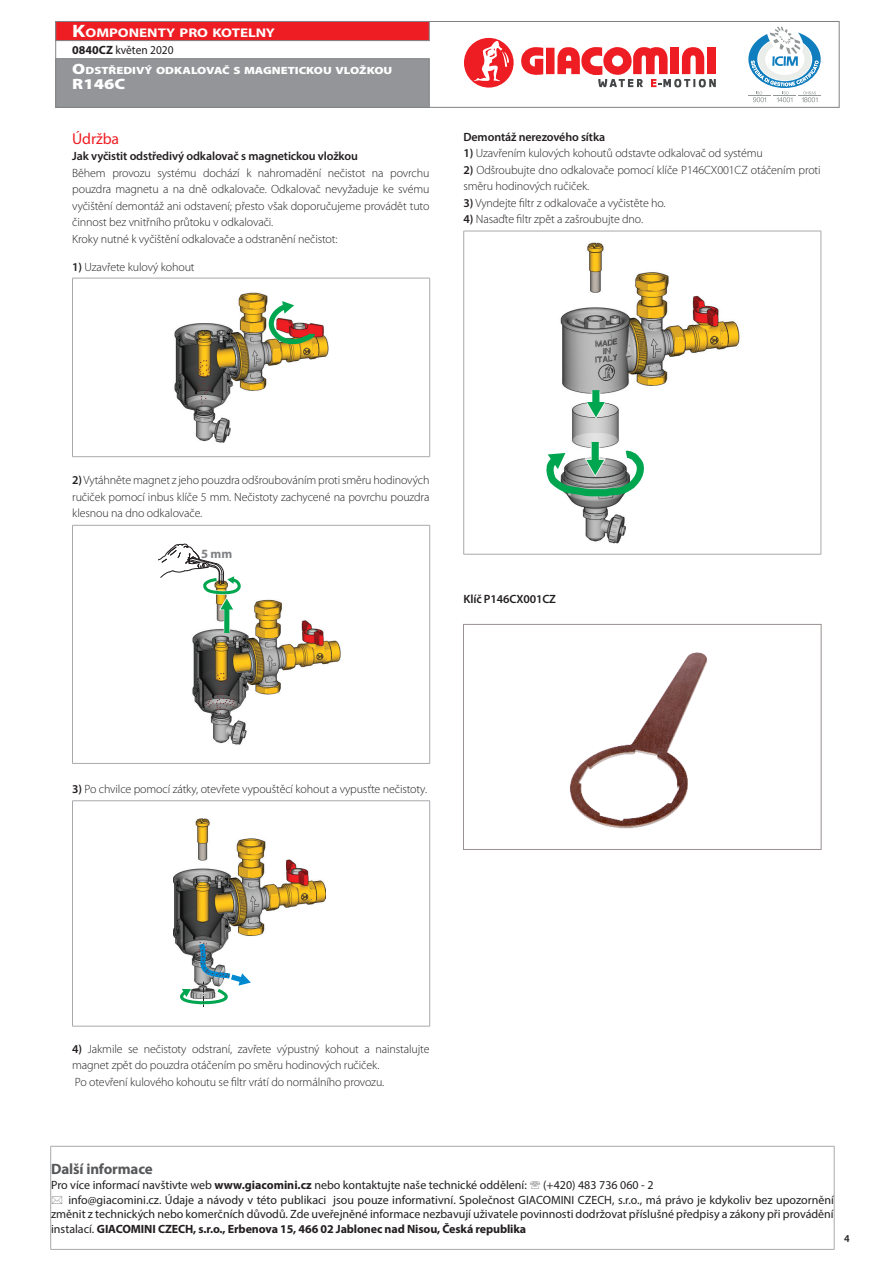
<style>
.page{position:relative;width:893px;height:1263px;background:#fff}
.page>*{position:absolute;margin:0;border:0;box-sizing:border-box;transform-origin:0 0}
.t1{font:15.75px "Myriad Pro";letter-spacing:-.01em;color:#ee1d23}
.t2{font:700 15px "Myriad Pro";letter-spacing:-.01em;color:#57585a}
.t3{font:900 15px "Myriad Pro";color:#fff;scale:1.2 1}
.t4{font:700 12.6px "Myriad Pro";color:#fff;scale:1.2 1}
.t5{font:700 12.6px "Myriad Pro";color:#808285}
.t6{font:300 12px/16.5px "Myriad Pro";letter-spacing:-.01em;color:#231f20;text-align:justify}
.t7{font:12px "Myriad Pro";color:#231f20}
.t8{font:600 12px "Myriad Pro";letter-spacing:-.01em;color:#231f20}
.t9{font:700 12px "Myriad Pro";letter-spacing:-.01em;color:#231f20}
.t10{font:12px "Myriad Pro";color:#231f20;scale:.95 1}
.t11{font:900 10.5px "Myriad Pro";color:#fff;scale:1.2 1}
.t12{font:600 10.5px "Myriad Pro";color:#231f20}
.s1{font-size:18px}
.s2{font-size:15px}
.s3{font-weight:700}
.s4{font-weight:600}
.s5{font-weight:400}
</style>
<div class="page">
<div style="left:55px;top:21px;width:784px;height:87px;background:#fff;border:1px solid #808285"></div>
<div style="left:55px;top:58px;width:374px;height:50px;background:#939598;border:1px solid #808285"></div>
<div style="left:55px;top:21px;width:374px;height:20px;background:#ee1d23;border:1px solid #808285"></div>
<svg style="left:521px;top:47px;width:22px;height:28px"></svg>
<div style="left:546px;top:48px;width:8px;height:26px;background:#ee1d23"></div>
<svg style="left:557px;top:47px;width:159px;height:40px"></svg>
<svg style="left:464px;top:37px;width:50px;height:51px"></svg>
<svg style="left:748px;top:27px;width:73px;height:75px"></svg>
<hr style="left:72px;top:278px;width:1px;height:178px;background:#a8a9ad">
<hr style="left:429px;top:278px;width:1px;height:178px;background:#a8a9ad">
<hr style="left:72px;top:278px;width:358px;height:1px;background:#a8a9ad">
<hr style="left:72px;top:456px;width:358px;height:1px;background:#a8a9ad">
<img style="left:174px;top:292px;width:155px;height:151px">
<svg style="left:262px;top:300px;width:54px;height:49px"></svg>
<svg style="left:195px;top:360px;width:17px;height:43px"></svg>
<hr style="left:72px;top:525px;width:1px;height:238px;background:#a8a9ad">
<hr style="left:429px;top:525px;width:1px;height:238px;background:#a8a9ad">
<hr style="left:72px;top:525px;width:358px;height:1px;background:#a8a9ad">
<hr style="left:72px;top:763px;width:358px;height:1px;background:#a8a9ad">
<img style="left:192px;top:599px;width:149px;height:146px">
<svg style="left:206px;top:673px;width:30px;height:41px"></svg>
<div style="left:224px;top:608px;width:6px;height:23px;background:#a0ddbd"></div>
<div style="left:224px;top:608px;width:5px;height:25px;background:#00a54f"></div>
<svg style="left:158px;top:544px;width:89px;height:66px"></svg>
<hr style="left:72px;top:801px;width:1px;height:225px;background:#a8a9ad">
<hr style="left:429px;top:801px;width:1px;height:225px;background:#a8a9ad">
<hr style="left:72px;top:800px;width:358px;height:1px;background:#a8a9ad">
<hr style="left:72px;top:1026px;width:358px;height:1px;background:#a8a9ad">
<img style="left:174px;top:818px;width:151px;height:120px">
<svg style="left:175px;top:938px;width:76px;height:69px"></svg>
<hr style="left:463px;top:231px;width:1px;height:323px;background:#a8a9ad">
<hr style="left:821px;top:231px;width:1px;height:323px;background:#a8a9ad">
<hr style="left:463px;top:231px;width:358px;height:1px;background:#a8a9ad">
<hr style="left:463px;top:554px;width:358px;height:1px;background:#a8a9ad">
<img style="left:560px;top:242px;width:180px;height:302px">
<div style="left:591px;top:443px;width:8px;height:18px;background:#9cdcba"></div>
<div style="left:592px;top:442px;width:7px;height:20px;background:#00a54f"></div>
<div style="left:592px;top:390px;width:7px;height:15px;background:#00a54f"></div>
<svg style="left:585px;top:400px;width:22px;height:19px"></svg>
<svg style="left:546px;top:446px;width:104px;height:56px"></svg>
<hr style="left:50px;top:1146px;width:784px;height:1px;background:#a8a9ad">
<hr style="left:50px;top:1249px;width:784px;height:1px;background:#a8a9ad">
<hr style="left:50px;top:1146px;width:1px;height:103px;background:#a8a9ad">
<hr style="left:834px;top:1146px;width:1px;height:103px;background:#a8a9ad">
<img style="left:570px;top:652px;width:137px;height:177px">
<div style="left:463px;top:624px;width:358px;height:226px;border:1px solid #999190"></div>
<p class="t4" style="left:72px;top:25px;width:170px"><span class="s1">K</span>OMPONENTY PRO KOTELNY</p>
<p class="t11" style="left:72px;top:63px;width:268px"><span class="s2">O</span>DSTŘEDIVÝ ODKALOVAČ S MAGNETICKOU VLOŽKOU</p>
<p class="t3" style="left:72px;top:74px;width:45px">R146C</p>
<p class="t10" style="left:72px;top:43px;width:108px"><span class="s3">0840CZ</span> květen 2020</p>
<p class="t1" style="left:72px;top:129px;width:48px">Údržba</p>
<p class="t8" style="left:72px;top:148px;width:287px">Jak vyčistit odstředivý odkalovač s magnetickou vložkou</p>
<p class="t6" style="left:72px;top:164px;width:359px">Během provozu systému dochází k nahromadění nečistot na povrchu pouzdra magnetu a na dně odkalovače. Odkalovač nevyžaduje ke svému vyčištění demontáž ani odstavení; přesto však doporučujeme provádět tuto činnost bez vnitřního průtoku v odkalovači.</p>
<p class="t6" style="left:72px;top:230px;width:267px">Kroky nutné k vyčištění odkalovače a odstranění nečistot:</p>
<p class="t6" style="left:72px;top:259px;width:124px"><span class="s4">1)</span> Uzavřete kulový kohout</p>
<p class="t8" style="left:463px;top:129px;width:143px">Demontáž nerezového sítka</p>
<p class="t6" style="left:463px;top:145px;width:301px"><span class="s4">1)</span> Uzavřením kulových kohoutů odstavte odkalovač od systému</p>
<p class="t6" style="left:463px;top:161px;width:359px"><span class="s4">2)</span> Odšroubujte dno odkalovače pomocí klíče P146CX001CZ otáčením proti směru hodinových ručiček.</p>
<p class="t6" style="left:463px;top:194px;width:204px"><span class="s4">3)</span> Vyndejte filtr z odkalovače a vyčistěte ho.</p>
<p class="t6" style="left:463px;top:211px;width:181px"><span class="s4">4)</span> Nasaďte filtr zpět a zašroubujte dno.</p>
<p class="t6" style="left:72px;top:472px;width:359px"><span class="s4">2)</span> Vytáhněte magnet z jeho pouzdra odšroubováním proti směru hodinových ručiček pomocí inbus klíče 5 mm. Nečistoty zachycené na povrchu pouzdra klesnou na dno odkalovače.</p>
<p class="t5" style="left:201px;top:545px;width:33px">5 mm</p>
<p class="t8" style="left:463px;top:591px;width:94px">Klíč P146CX001CZ</p>
<p class="t6" style="left:72px;top:781px;width:356px"><span class="s4">3)</span> Po chvilce pomocí zátky, otevřete vypouštěcí kohout a vypusťte nečistoty.</p>
<p class="t6" style="left:72px;top:1040px;width:359px"><span class="s4">4)</span> Jakmile se nečistoty odstraní, zavřete výpustný kohout a nainstalujte magnet zpět do pouzdra otáčením po směru hodinových ručiček.</p>
<p class="t6" style="left:75px;top:1073px;width:311px">Po otevření kulového kohoutu se filtr vrátí do normálního provozu.</p>
<p class="t2" style="left:51px;top:1159px;width:103px">Další informace</p>
<p class="t7" style="left:51px;top:1177px;width:477px">Pro více informací navštivte web <span class="s3">www.giacomini.cz</span> nebo kontaktujte naše technické oddělení:</p>
<p class="t7" style="left:543px;top:1177px;width:112px">(+420) 483 736 060 - 2</p>
<p class="t7" style="left:68px;top:1192px;width:767px">info@giacomini.cz. Údaje a návody v této publikaci jsou pouze informativní. Společnost GIACOMINI CZECH, s.r.o., má právo je kdykoliv bez upozornění</p>
<p class="t7" style="left:51px;top:1207px;width:784px">změnit z technických nebo komerčních důvodů. Zde uveřejněné informace nezbavují uživatele povinnosti dodržovat příslušné předpisy a zákony při provádění</p>
<p class="t9" style="left:51px;top:1221px;width:477px"><span class="s5">instalací.</span> GIACOMINI CZECH, s.r.o., Erbenova 15, 466 02 Jablonec nad Nisou, Česká republika</p>
<p class="t12" style="left:844px;top:1231px;width:7px">4</p>
</div>
